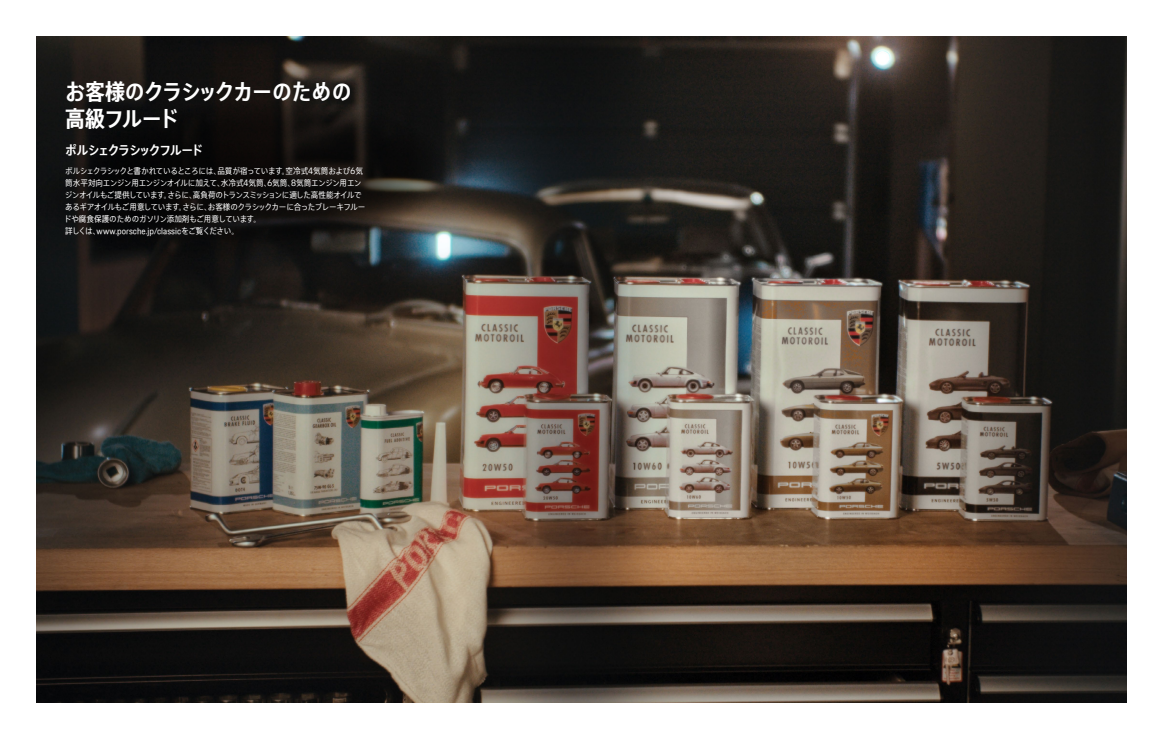
<style>
.page{position:relative;width:1163px;height:738px;background:#fff}
.page>*{position:absolute;margin:0;border:0;box-sizing:border-box;transform-origin:0 0}
.RZ_Headline_M_max_2_Zeilen{font:700 24px/27px "Porsche Next JPTP";letter-spacing:-.015em;color:#fff}
.RZ_Subline{font:700 14px "Porsche Next JPTP";letter-spacing:-.1em;color:#fff}
.RZ_Copy{font:9px/12px "Porsche Next JPTP";letter-spacing:-.035em;color:#fff}
.RZ_Copy-2{font:9px "Porsche Next JPTP";color:#fff}
.s1{font-family:"Porsche Next"}
</style>
<div class="page">
<img style="left:36px;top:36px;width:1090px;height:666px">
<svg style="left:36px;top:140px;width:382px;height:119px;fill:#0e0f0f"></svg>
<svg style="left:82px;top:100px;width:370px;height:143px;fill:#0c0b0a"></svg>
<p class="RZ_Headline_M_max_2_Zeilen" style="left:65px;top:76px;width:288px">お客様のクラシックカーのための高級フルード</p>
<p class="RZ_Subline" style="left:65px;top:138px;width:139px">ポルシェクラシックフルード</p>
<p class="RZ_Copy" style="left:64px;top:164px;width:303px">ポルシェクラシックと書かれているところには、品質が宿っています。空冷式<span class="s1">4</span>気筒および<span class="s1">6</span>気筒水平対向エンジン用エンジンオイルに加えて、水冷式<span class="s1">4</span>気筒、<span class="s1">6</span>気筒、<span class="s1">8</span>気筒エンジン用エンジンオイルもご提供しています。さらに、高負荷のトランスミッションに適した高性能オイルであるギアオイルもご用意しています。さらに、お客様のクラシックカーに合ったブレーキフルードや腐食保護のためのガソリン添加剤もご用意しています。</p>
<p class="RZ_Copy-2" style="left:65px;top:223px;width:175px">詳しくは、www.porsche.jp/classicをご覧ください。</p>
</div>
